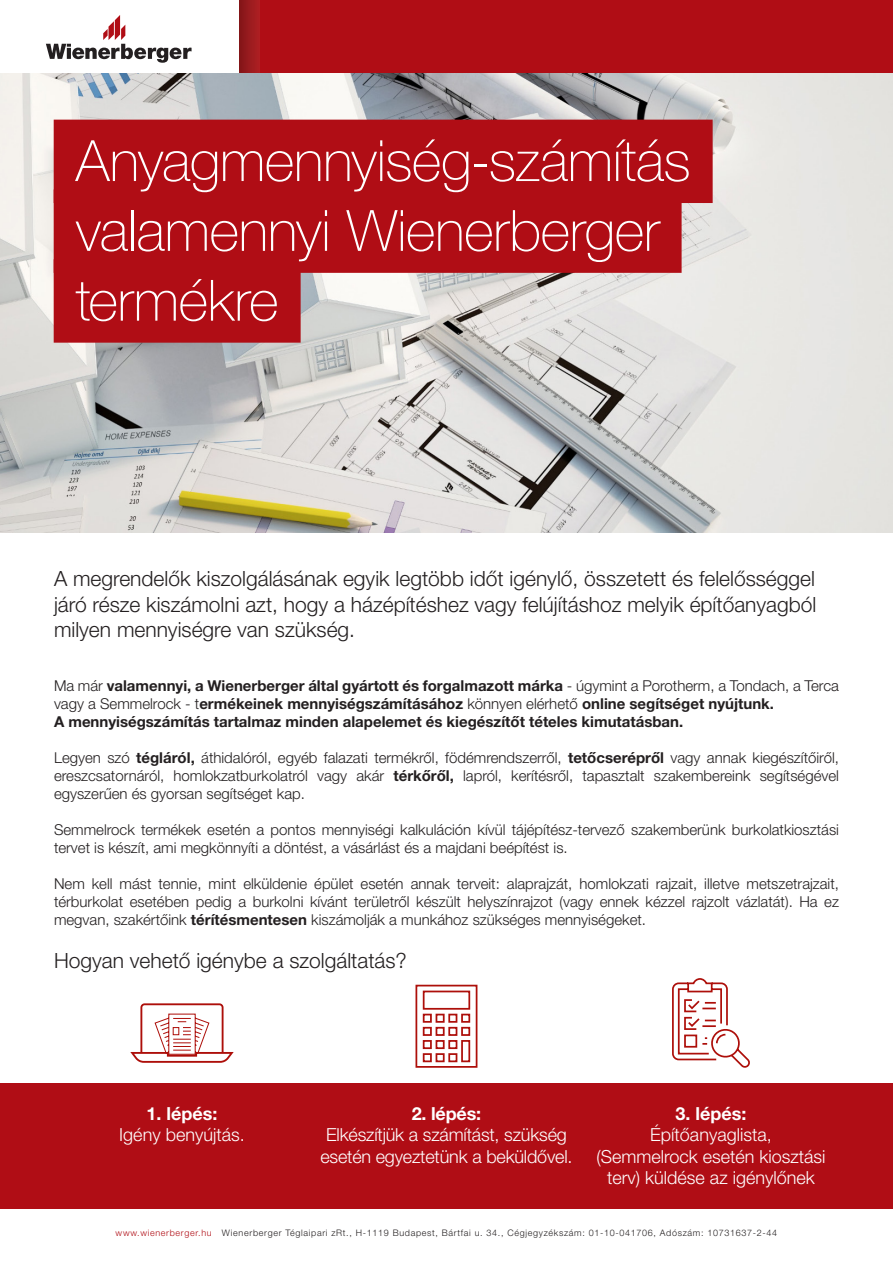
<style>
.page{position:relative;width:893px;height:1263px;background:#fff}
.page>*{position:absolute;margin:0;border:0;box-sizing:border-box;transform-origin:0 0}
.t1{font:100 57px "Helvetica Neue LT Pro";letter-spacing:-.01em;color:#fff}
.t2{font:300 21px "Helvetica Neue LT Pro";color:#231f20}
.t3{font:300 18px/21.6px "Helvetica Neue LT Pro";color:#fff;text-align:center}
.t4{font:700 18px "Helvetica Neue LT Pro";color:#fff}
.t5{font:300 15px/18px "Helvetica Neue LT Pro";color:#231f20;text-align:justify}
.t6{font:700 15px/18px "Helvetica Neue LT Pro";color:#231f20}
.t7{font:300 9px "Helvetica Neue LT Pro";letter-spacing:.075em;color:#231f20}
.s1{font-weight:300}
.s2{font-weight:700}
.s3{color:#b00d15}
</style>
<div class="page">
<div style="left:0;top:1083px;width:893px;height:126px;background:#b00d15"></div>
<div style="left:240px;top:0;width:653px;height:73px;background:#b00d15"></div>
<div style="left:240px;top:0;width:20px;height:73px;background:linear-gradient(to right,#861619,#ac1f22)"></div>
<svg style="left:46px;top:15px;width:146px;height:48px"></svg>
<img style="left:0;top:73px;width:893px;height:460px">
<svg style="left:130px;top:1003px;width:104px;height:60px"></svg>
<svg style="left:415px;top:984px;width:63px;height:84px"></svg>
<svg style="left:672px;top:978px;width:78px;height:90px"></svg>
<div style="left:54px;top:120px;width:659px;height:83px;background:#b00d15"></div>
<div style="left:54px;top:189px;width:628px;height:84px;background:#b00d15"></div>
<div style="left:54px;top:259px;width:247px;height:84px;background:#b00d15"></div>
<p class="t1" style="left:76px;top:128px;width:617px">Anyagmennyiség-számítás</p>
<p class="t1" style="left:76px;top:198px;width:585px">valamennyi Wienerberger</p>
<p class="t1" style="left:76px;top:268px;width:204px">termékre</p>
<p class="t2" style="left:54px;top:566px;width:762px">A megrendelők kiszolgálásának egyik legtöbb időt igénylő, összetett és felelősséggel</p>
<p class="t2" style="left:54px;top:591px;width:764px">járó része kiszámolni azt, hogy a házépítéshez vagy felújításhoz melyik építőanyagból</p>
<p class="t2" style="left:54px;top:616px;width:303px">milyen mennyiségre van szükség.</p>
<p class="t6" style="left:54px;top:676px;width:786px"><span class="s1">Ma már</span> valamennyi, a Wienerberger által gyártott és forgalmazott márka <span class="s1">- úgymint a Porotherm, a Tondach, a Terca vagy a Semmelrock - t</span>ermékeinek mennyiségszámításához <span class="s1">könnyen elérhető</span> online segítséget nyújtunk.</p>
<p class="t6" style="left:54px;top:712px;width:631px">A mennyiségszámítás tartalmaz minden alapelemet és kiegészítőt tételes kimutatásban.</p>
<p class="t5" style="left:54px;top:748px;width:786px">Legyen szó <span class="s2">tégláról,</span> áthidalóról, egyéb falazati termékről, födémrendszerről, <span class="s2">tetőcserépről</span> vagy annak kiegészítőiről, ereszcsatornáról, homlokzatburkolatról vagy akár <span class="s2">térkőről,</span> lapról, kerítésről, tapasztalt szakembereink segítségével egyszerűen és gyorsan segítséget kap.</p>
<p class="t5" style="left:54px;top:820px;width:786px">Semmelrock termékek esetén a pontos mennyiségi kalkuláción kívül tájépítész-tervező szakemberünk burkolatkiosztási tervet is készít, ami megkönnyíti a döntést, a vásárlást és a majdani beépítést is.</p>
<p class="t5" style="left:54px;top:874px;width:786px">Nem kell mást tennie, mint elküldenie épület esetén annak terveit: alaprajzát, homlokzati rajzait, illetve metszetrajzait, térburkolat esetében pedig a burkolni kívánt területről készült helyszínrajzot (vagy ennek kézzel rajzolt vázlatát). Ha ez megvan, szakértőink <span class="s2">térítésmentesen</span> kiszámolják a munkához szükséges mennyiségeket.</p>
<p class="t2" style="left:54px;top:948px;width:354px">Hogyan vehető igénybe a szolgáltatás?</p>
<p class="t4" style="left:146px;top:1102px;width:72px">1. lépés:</p>
<p class="t3" style="left:119px;top:1123px;width:127px">Igény benyújtás.</p>
<p class="t4" style="left:412px;top:1102px;width:71px">2. lépés:</p>
<p class="t3" style="left:320px;top:1123px;width:254px">Elkészítjük a számítást, szükség esetén egyeztetünk a beküldővel.</p>
<p class="t4" style="left:675px;top:1102px;width:72px">3. lépés:</p>
<p class="t3" style="left:596px;top:1123px;width:231px">Építőanyaglista,<br>(Semmelrock esetén kiosztási terv) küldése az igénylőnek</p>
<p class="t7" style="left:116px;top:1227px;width:663px"><span class="s3">www.wienerberger.hu</span> Wienerberger Téglaipari zRt., H-1119 Budapest, Bártfai u. 34., Cégjegyzékszám: 01-10-041706, Adószám: 10731637-2-44</p>
</div>
